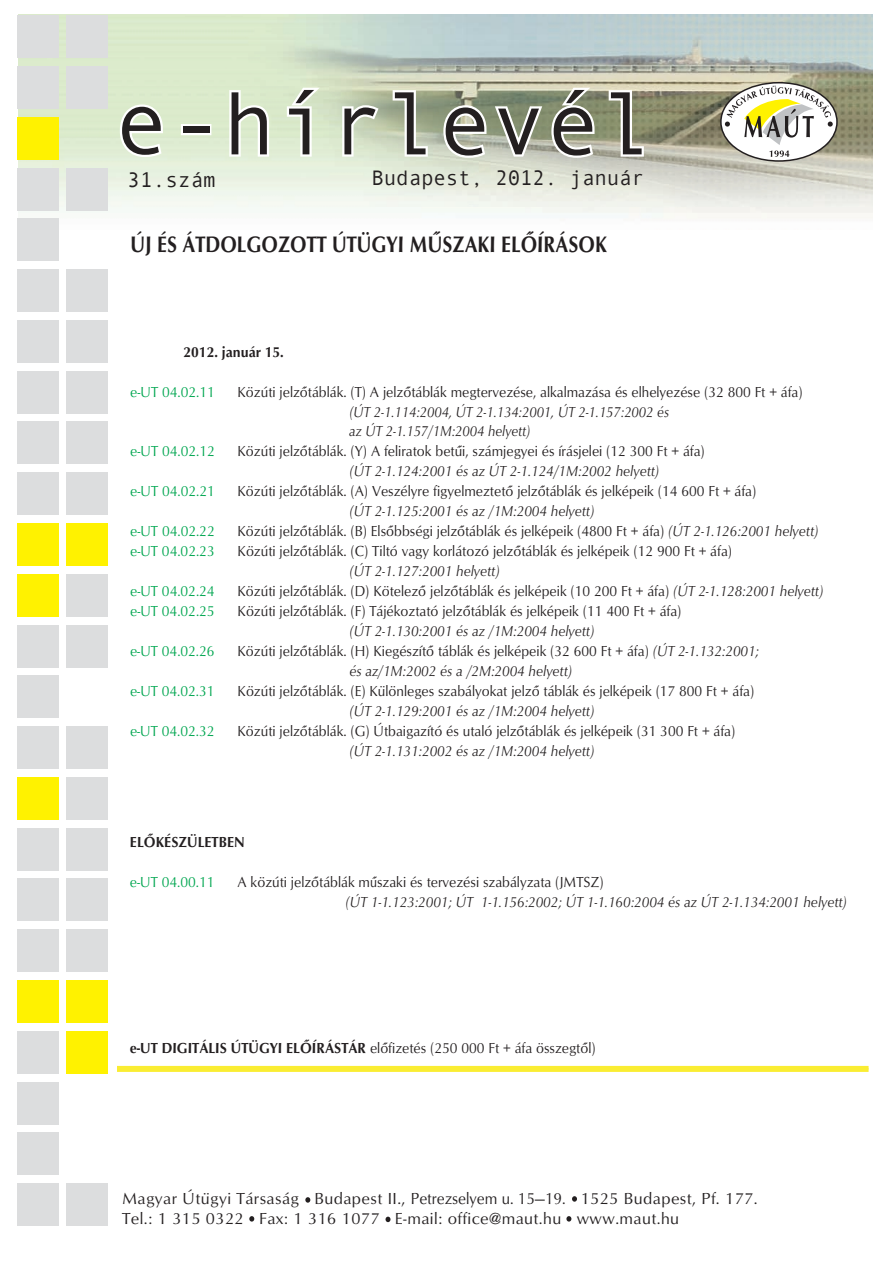
<style>
.page{position:relative;width:893px;height:1263px;background:#fff}
.page>*{position:absolute;margin:0;border:0;box-sizing:border-box;transform-origin:0 0}
.t1{font:23.1px "H Optim Bol DTC";color:#231f20;scale:.85 1}
.t2{font:21px "Andale Mono";letter-spacing:-.01em;color:#231f20}
.t3{font:16.5px/19.5px "H Optim Rom DTC";letter-spacing:.025em;color:#231f20}
.t4{font:15px "H Optim Rom DTC";color:#231f20;scale:.93 1}
.t5{font:15px "H Optim Rom Ita DTC";color:#231f20;scale:.93 1}
.t6{font:15px "H Optim Rom DTC";color:#00a650;scale:.93 1}
.t7{font:15px/20px "H Optim Rom Ita DTC";color:#231f20;scale:.9 1}
.t8{font:15px "H Optim Bol DTC";color:#231f20;scale:.93 1}
.s1{font-family:"H Optim Rom Ita DTC"}
.s2{font-family:"H Optim Bol DTC"}
</style>
<div class="page">
<img style="left:19px;top:14px;width:853px;height:215px">
<div style="left:17px;top:1183px;width:41px;height:43px;background:#dcddde"></div>
<div style="left:17px;top:1133px;width:41px;height:42px;background:#dcddde"></div>
<div style="left:17px;top:1082px;width:41px;height:42px;background:#dcddde"></div>
<div style="left:17px;top:1031px;width:41px;height:42px;background:#dcddde"></div>
<div style="left:17px;top:980px;width:41px;height:43px;background:#fff200"></div>
<div style="left:17px;top:929px;width:41px;height:43px;background:#dcddde"></div>
<div style="left:17px;top:879px;width:41px;height:42px;background:#dcddde"></div>
<div style="left:17px;top:828px;width:41px;height:42px;background:#dcddde"></div>
<div style="left:17px;top:777px;width:41px;height:42px;background:#fff200"></div>
<div style="left:17px;top:726px;width:41px;height:43px;background:#dcddde"></div>
<div style="left:17px;top:676px;width:41px;height:42px;background:#dcddde"></div>
<div style="left:17px;top:625px;width:41px;height:42px;background:#dcddde"></div>
<div style="left:17px;top:574px;width:41px;height:42px;background:#fff200"></div>
<div style="left:17px;top:523px;width:41px;height:43px;background:#fff200"></div>
<div style="left:17px;top:472px;width:41px;height:43px;background:#dcddde"></div>
<div style="left:17px;top:422px;width:41px;height:42px;background:#dcddde"></div>
<div style="left:17px;top:371px;width:41px;height:42px;background:#dcddde"></div>
<div style="left:17px;top:320px;width:41px;height:42px;background:#dcddde"></div>
<div style="left:17px;top:269px;width:41px;height:43px;background:#dcddde"></div>
<div style="left:17px;top:219px;width:41px;height:42px;background:#dcddde"></div>
<div style="left:17px;top:168px;width:41px;height:42px;background:#dcddde"></div>
<div style="left:17px;top:117px;width:41px;height:42px;background:#fff200"></div>
<div style="left:17px;top:66px;width:41px;height:43px;background:#dcddde"></div>
<div style="left:17px;top:16px;width:41px;height:42px;background:#dcddde"></div>
<div style="left:66px;top:1183px;width:42px;height:43px;background:#dcddde"></div>
<div style="left:66px;top:1031px;width:42px;height:42px;background:#fff200"></div>
<div style="left:66px;top:980px;width:42px;height:43px;background:#fff200"></div>
<div style="left:66px;top:929px;width:42px;height:43px;background:#dcddde"></div>
<div style="left:66px;top:879px;width:42px;height:42px;background:#dcddde"></div>
<div style="left:66px;top:828px;width:42px;height:42px;background:#dcddde"></div>
<div style="left:66px;top:777px;width:42px;height:42px;background:#dcddde"></div>
<div style="left:66px;top:726px;width:42px;height:43px;background:#dcddde"></div>
<div style="left:66px;top:625px;width:42px;height:42px;background:#dcddde"></div>
<div style="left:66px;top:574px;width:42px;height:42px;background:#dcddde"></div>
<div style="left:66px;top:523px;width:42px;height:43px;background:#fff200"></div>
<div style="left:66px;top:472px;width:42px;height:43px;background:#dcddde"></div>
<div style="left:66px;top:422px;width:42px;height:42px;background:#dcddde"></div>
<div style="left:66px;top:371px;width:42px;height:42px;background:#dcddde"></div>
<div style="left:66px;top:320px;width:42px;height:42px;background:#dcddde"></div>
<div style="left:66px;top:269px;width:42px;height:43px;background:#dcddde"></div>
<div style="left:66px;top:168px;width:42px;height:42px;background:#dcddde"></div>
<div style="left:66px;top:66px;width:42px;height:43px;background:#dcddde"></div>
<div style="left:66px;top:16px;width:42px;height:42px;background:#dcddde"></div>
<svg style="left:118px;top:102px;width:47px;height:57px"></svg>
<div style="left:183px;top:126px;width:26px;height:7px;background:#231f20"></div>
<svg style="left:227px;top:88px;width:44px;height:71px"></svg>
<svg style="left:285px;top:84px;width:36px;height:75px;background:#bec7b5"></svg>
<svg style="left:340px;top:103px;width:42px;height:56px;background:#b1b8a8"></svg>
<svg style="left:390px;top:88px;width:40px;height:71px;background:#a0a695"></svg>
<svg style="left:441px;top:84px;width:156px;height:76px;background:#959989"></svg>
<svg style="left:606px;top:88px;width:40px;height:71px;background:#8f907d"></svg>
<svg style="left:719px;top:81px;width:119px;height:81px"></svg>
<svg style="left:305px;top:1197px;width:5px;height:6px"></svg>
<svg style="left:572px;top:1196px;width:5px;height:6px"></svg>
<svg style="left:566px;top:1216px;width:5px;height:5px"></svg>
<svg style="left:385px;top:1217px;width:5px;height:5px"></svg>
<svg style="left:249px;top:1216px;width:5px;height:5px"></svg>
<div style="left:117px;top:1066px;width:752px;height:6px;background:#faed32"></div>
<h2 class="t2" style="left:128px;top:168px;width:90px">31.szám</h2>
<h2 class="t2" style="left:371px;top:166px;width:274px">Budapest, 2012. január</h2>
<h1 class="t1" style="left:130px;top:230px;width:562px">ÚJ ÉS ÁTDOLGOZOTT ÚTÜGYI MÛSZAKI ELÔÍRÁSOK</h1>
<p class="t8" style="left:184px;top:343px;width:109px">2012. január 15.</p>
<p class="t6" style="left:130px;top:383px;width:92px">e-UT 04.02.11</p>
<p class="t4" style="left:238px;top:383px;width:609px">Közúti jelzôtáblák. (T) A jelzôtáblák megtervezése, alkalmazása és elhelyezése (32 800 Ft + áfa)</p>
<p class="t7" style="left:349px;top:401px;width:357px">(ÚT 2-1.114:2004, ÚT 2-1.134:2001, ÚT 2-1.157:2002 és az ÚT 2-1.157/1M:2004 helyett)</p>
<p class="t6" style="left:130px;top:443px;width:92px">e-UT 04.02.12</p>
<p class="t4" style="left:238px;top:443px;width:504px">Közúti jelzôtáblák. (Y) A feliratok betûi, számjegyei és írásjelei (12 300 Ft + áfa)</p>
<p class="t5" style="left:349px;top:463px;width:335px">(ÚT 2-1.124:2001 és az ÚT 2-1.124/1M:2002 helyett)</p>
<p class="t6" style="left:130px;top:482px;width:92px">e-UT 04.02.21</p>
<p class="t4" style="left:238px;top:482px;width:559px">Közúti jelzôtáblák. (A) Veszélyre figyelmeztetô jelzôtáblák és jelképeik (14 600 Ft + áfa)</p>
<p class="t5" style="left:349px;top:503px;width:265px">(ÚT 2-1.125:2001 és az /1M:2004 helyett)</p>
<p class="t6" style="left:130px;top:522px;width:92px">e-UT 04.02.22</p>
<p class="t4" style="left:238px;top:522px;width:626px">Közúti jelzôtáblák. (B) Elsôbbségi jelzôtáblák és jelképeik (4800 Ft + áfa) <span class="s1">(ÚT 2-1.126:2001 helyett)</span></p>
<p class="t6" style="left:130px;top:542px;width:92px">e-UT 04.02.23</p>
<p class="t4" style="left:238px;top:542px;width:533px">Közúti jelzôtáblák. (C) Tiltó vagy korlátozó jelzôtáblák és jelképeik (12 900 Ft + áfa)</p>
<p class="t5" style="left:349px;top:563px;width:163px">(ÚT 2-1.127:2001 helyett)</p>
<p class="t6" style="left:130px;top:582px;width:92px">e-UT 04.02.24</p>
<p class="t4" style="left:238px;top:582px;width:631px">Közúti jelzôtáblák. (D) Kötelezô jelzôtáblák és jelképeik (10 200 Ft + áfa) <span class="s1">(ÚT 2-1.128:2001 helyett)</span></p>
<p class="t6" style="left:130px;top:602px;width:92px">e-UT 04.02.25</p>
<p class="t4" style="left:238px;top:602px;width:479px">Közúti jelzôtáblák. (F) Tájékoztató jelzôtáblák és jelképeik (11 400 Ft + áfa)</p>
<p class="t5" style="left:349px;top:622px;width:265px">(ÚT 2-1.130:2001 és az /1M:2004 helyett)</p>
<p class="t6" style="left:130px;top:642px;width:92px">e-UT 04.02.26</p>
<p class="t4" style="left:238px;top:642px;width:562px">Közúti jelzôtáblák. (H) Kiegészítô táblák és jelképeik (32 600 Ft + áfa) <span class="s1">(ÚT 2-1.132:2001;</span></p>
<p class="t5" style="left:349px;top:662px;width:241px">és az/1M:2002 és a /2M:2004 helyett)</p>
<p class="t6" style="left:130px;top:682px;width:92px">e-UT 04.02.31</p>
<p class="t4" style="left:238px;top:682px;width:557px">Közúti jelzôtáblák. (E) Különleges szabályokat jelzô táblák és jelképeik (17 800 Ft + áfa)</p>
<p class="t5" style="left:349px;top:702px;width:265px">(ÚT 2-1.129:2001 és az /1M:2004 helyett)</p>
<p class="t6" style="left:130px;top:722px;width:92px">e-UT 04.02.32</p>
<p class="t4" style="left:238px;top:722px;width:537px">Közúti jelzôtáblák. (G) Útbaigazító és utaló jelzôtáblák és jelképeik (31 300 Ft + áfa)</p>
<p class="t5" style="left:349px;top:742px;width:265px">(ÚT 2-1.131:2002 és az /1M:2004 helyett)</p>
<p class="t8" style="left:130px;top:833px;width:125px">ELÔKÉSZÜLETBEN</p>
<p class="t6" style="left:130px;top:873px;width:92px">e-UT 04.00.11</p>
<p class="t4" style="left:238px;top:873px;width:395px">A közúti jelzôtáblák mûszaki és tervezési szabályzata (JMTSZ)</p>
<p class="t5" style="left:346px;top:893px;width:541px">(ÚT 1-1.123:2001; ÚT 1-1.156:2002; ÚT 1-1.160:2004 és az ÚT 2-1.134:2001 helyett)</p>
<p class="t4" style="left:130px;top:1039px;width:503px"><span class="s2">e-UT DIGITÁLIS ÚTÜGYI ELÔÍRÁSTÁR</span> elôfizetés (250 000 Ft + áfa összegtôl)</p>
<p class="t3" style="left:122px;top:1189px;width:637px">Magyar Útügyi Társaság Budapest II., Petrezselyem u. 15—19. 1525 Budapest, Pf. 177.<br>Tel.: 1 315 0322 Fax: 1 316 1077 E-mail: office@maut.hu www.maut.hu</p>
</div>
